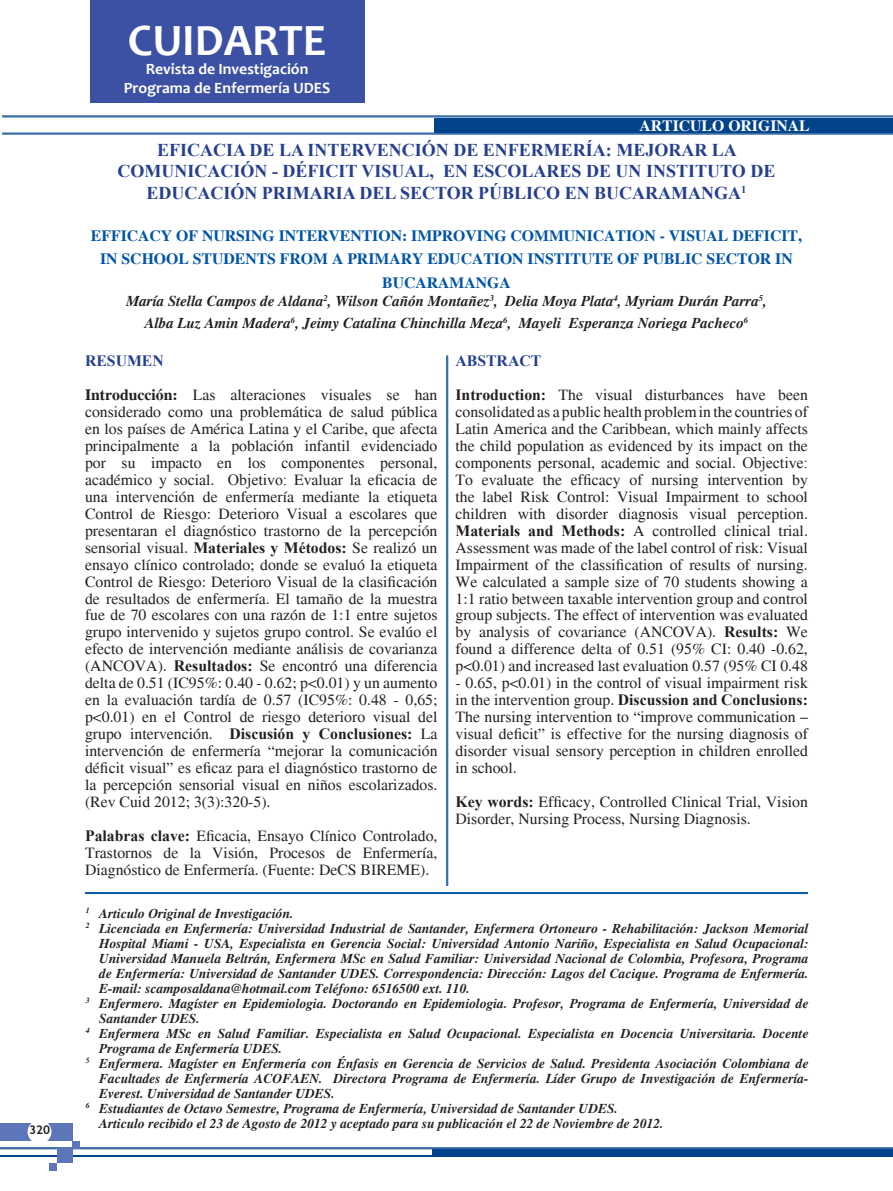
<style>
.page{position:relative;width:893px;height:1191px;background:#fff}
.page>*{position:absolute;margin:0;border:0;box-sizing:border-box;transform-origin:0 0}
.t1{font:700 45px "Candara";color:#fff}
.t2{font:700 18px/21.6px "Times New Roman";color:#253f8e;text-align:center}
.t3{font:15.75px/17px "Times";color:#231f20;text-align:justify}
.t4{font:700 15.75px/23.7px "Times";color:#0154a6;text-align:center}
.t5{font:700 15.75px/18.9px "Candara";color:#fff;text-align:center}
.t6{font:700 15.75px "Times";color:#fff}
.t7{font:italic 700 15px/22.5px "Times";color:#231f20;text-align:center}
.t8{font:italic 700 13.5px "Times";color:#231f20}
.t9{font:700 12px "Trebuchet MS";color:#231f20}
.s1{font-family:"Times New Roman";font-weight:700;color:#253f8e}
.s2{font-family:"Times New Roman";font-weight:700}
.s3{font-family:"Times New Roman"}
.s4{font-weight:700}
</style>
<div class="page">
<div style="left:0;top:1122px;width:72px;height:18px;background:#5d75b9"></div>
<div style="left:433px;top:1149px;width:460px;height:5px;background:#01448c"></div>
<hr style="left:0;top:1147px;width:893px;height:1px;background:#01448c">
<hr style="left:0;top:1148px;width:893px;height:1px;background:#01448c">
<hr style="left:0;top:1155px;width:893px;height:1px;background:#01448c">
<hr style="left:0;top:1156px;width:893px;height:1px;background:#01448c">
<div style="left:57px;top:1148px;width:15px;height:15px;background:#5d75b9"></div>
<div style="left:72px;top:1140px;width:8px;height:8px;background:#5d75b9"></div>
<div style="left:49px;top:1163px;width:8px;height:7px;background:#5d75b9"></div>
<div style="left:28px;top:1120px;width:23px;height:22px;background:#fff;border-radius:50%"></div>
<div style="left:28px;top:1119px;width:23px;height:24px;border:2px solid #fff;border-radius:50%"></div>
<div style="left:435px;top:118px;width:458px;height:14px;background:#01448c"></div>
<hr style="left:2px;top:116px;width:891px;height:1px;background:#01448c">
<hr style="left:2px;top:117px;width:891px;height:1px;background:#01448c">
<hr style="left:2px;top:133px;width:891px;height:1px;background:#01448c">
<hr style="left:2px;top:134px;width:891px;height:1px;background:#01448c">
<hr style="left:447px;top:355px;width:1px;height:531px;background:#0154a6">
<hr style="left:446px;top:355px;width:1px;height:531px;background:#0154a6">
<div style="left:90px;top:0;width:274px;height:102px;background:#3c51a3"></div>
<hr style="left:85px;top:892px;width:723px;height:1px;background:#0154a6">
<hr style="left:85px;top:893px;width:723px;height:1px;background:#0154a6">
<p class="t9" style="left:29px;top:1122px;width:23px">320</p>
<p class="t1" style="left:128px;top:13px;width:200px">CUIDARTE</p>
<p class="t5" style="left:124px;top:60px;width:208px">Revista de Investigación<br>Programa de Enfermería UDES</p>
<p class="t6" style="left:639px;top:116px;width:172px">ARTICULO ORIGINAL</p>
<p class="t2" style="left:118px;top:139px;width:659px">EFICACIA DE LA INTERVENCIÓN DE ENFERMERÍA: MEJORAR LA<br>COMUNICACIÓN - DÉFICIT VISUAL, EN ESCOLARES DE UN INSTITUTO DE<br>EDUCACIÓN PRIMARIA DEL SECTOR PÚBLICO EN BUCARAMANGA<sup>1</sup></p>
<p class="t4" style="left:91px;top:224px;width:712px">EFFICACY OF NURSING INTERVENTION: IMPROVING COMMUNICATION - VISUAL DEFICIT,<br>IN SCHOOL STUDENTS FROM A PRIMARY EDUCATION INSTITUTE OF PUBLIC SECTOR IN<br>BUCARAMANGA</p>
<p class="t7" style="left:126px;top:290px;width:642px">María Stella Campos de Aldana<sup>2</sup>, Wilson Cañón Montañez<sup>3</sup>, Delia Moya Plata<sup>4</sup>, Myriam Durán Parra<sup>5</sup>,<br>Alba Luz Amin Madera<sup>6</sup>, Jeimy Catalina Chinchilla Meza<sup>6</sup>, Mayeli Esperanza Noriega Pacheco<sup>6</sup></p>
<p class="t3" style="left:455px;top:344px;width:354px;line-height:33.9px"><span class="s1">ABSTRACT<br></span><span class="s2">Introduction:</span> The visual disturbances have been</p>
<p class="t3" style="left:455px;top:403px;width:354px">consolidated as a public health problem in the countries of Latin America and the Caribbean, which mainly affects the child population as evidenced by its impact on the components personal, academic and social. <span class="s3">Objective:<br></span>To evaluate the efficacy of nursing intervention by the label Risk Control: Visual Impairment to school children with disorder diagnosis visual perception.<br><span class="s2">Materials and Methods:</span> A controlled clinical trial.<br>Assessment was made of the label control of risk: Visual Impairment of the classification of results of nursing.<br>We calculated a sample size of 70 students showing a 1:1 ratio between taxable intervention group and control group subjects. The effect of intervention was evaluated by analysis of covariance (ANCOVA). <span class="s2">Results:</span> We found a difference delta of 0.51 (95% CI: 0.40 -0.62, p&lt;0.01) and increased last evaluation 0.57 (95% CI 0.48</p>
<p class="t3" style="left:455px;top:674px;width:354px">- 0.65, p&lt;0.01) in the control of visual impairment risk in the intervention group. <span class="s2">Discussion and Conclusions:<br></span>The nursing intervention to “improve communication – visual deficit” is effective for the nursing diagnosis of disorder visual sensory perception in children enrolled in school.</p>
<p class="t3" style="left:455px;top:793px;width:354px"><span class="s2">Key words:</span> Efficacy, Controlled Clinical Trial, Vision<br>Disorder, Nursing Process, Nursing Diagnosis.</p>
<p class="t3" style="left:85px;top:344px;width:354px;line-height:33.9px"><span class="s1">RESUMEN<br></span><span class="s4">Introducción:</span> Las alteraciones visuales se han</p>
<p class="t3" style="left:85px;top:403px;width:354px">considerado como una problemática de salud pública en los países de América Latina y el Caribe, que afecta principalmente a la población infantil evidenciado por su impacto en los componentes personal, académico y social. <span class="s3">Objetivo:</span> Evaluar la eficacia de una intervención de enfermería mediante la etiqueta Control de Riesgo: Deterioro Visual a escolares que presentaran el diagnóstico trastorno de la percepción sensorial visual. <span class="s2">Materiales y Métodos:</span> Se realizó un ensayo clínico controlado; donde se evaluó la etiqueta Control de Riesgo: Deterioro Visual de la clasificación de resultados de enfermería. El tamaño de la muestra fue de 70 escolares con una razón de 1:1 entre sujetos grupo intervenido y sujetos grupo control. Se evalúo el efecto de intervención mediante análisis de covarianza (ANCOVA). <span class="s2">Resultados:</span> Se encontró una diferencia delta de 0.51 (IC95%: 0.40 - 0.62; p&lt;0.01) y un aumento en la evaluación tardía de 0.57 (IC95%: 0.48 - 0,65; p&lt;0.01) en el Control de riesgo deterioro visual del grupo intervención. <span class="s2">Discusión y Conclusiones:</span> La intervención de enfermería “mejorar la comunicación déficit visual” es eficaz para el diagnóstico trastorno de la percepción sensorial visual en niños escolarizados. (Rev Cuid 2012; 3(3):320-5).</p>
<p class="t3" style="left:85px;top:827px;width:354px"><span class="s2">Palabras clave:</span> Eficacia, Ensayo Clínico Controlado, Trastornos de la Visión, Procesos de Enfermería, Diagnóstico de Enfermería. (Fuente: DeCS BIREME).</p>
<p class="t8" style="left:86px;top:905px;width:209px"><sup>1</sup> Articulo Original de Investigación.</p>
<p class="t8" style="left:86px;top:920px;width:724px"><sup>2</sup> Licenciada en Enfermería: Universidad Industrial de Santander, Enfermera Ortoneuro - Rehabilitación: Jackson Memorial</p>
<p class="t8" style="left:99px;top:935px;width:711px">Hospital Miami - USA, Especialista en Gerencia Social: Universidad Antonio Nariño, Especialista en Salud Ocupacional:</p>
<p class="t8" style="left:99px;top:950px;width:711px">Universidad Manuela Beltrán, Enfermera MSc en Salud Familiar: Universidad Nacional de Colombia, Profesora, Programa</p>
<p class="t8" style="left:99px;top:965px;width:711px">de Enfermería: Universidad de Santander UDES. Correspondencia: Dirección: Lagos del Cacique. Programa de Enfermería.</p>
<p class="t8" style="left:99px;top:980px;width:372px">E-mail: scamposaldana@hotmail.com Teléfono: 6516500 ext. 110.</p>
<p class="t8" style="left:86px;top:995px;width:724px"><sup>3</sup> Enfermero. Magíster en Epidemiologia. Doctorando en Epidemiologia. Profesor, Programa de Enfermería, Universidad de</p>
<p class="t8" style="left:99px;top:1010px;width:102px">Santander UDES.</p>
<p class="t8" style="left:86px;top:1025px;width:724px"><sup>4</sup> Enfermera MSc en Salud Familiar. Especialista en Salud Ocupacional. Especialista en Docencia Universitaria. Docente</p>
<p class="t8" style="left:99px;top:1040px;width:185px">Programa de Enfermería UDES.</p>
<p class="t8" style="left:86px;top:1055px;width:724px"><sup>5</sup> Enfermera. Magíster en Enfermería con Énfasis en Gerencia de Servicios de Salud. Presidenta Asociación Colombiana de</p>
<p class="t8" style="left:99px;top:1070px;width:711px">Facultades de Enfermería ACOFAEN. Directora Programa de Enfermería. Líder Grupo de Investigación de Enfermería-</p>
<p class="t8" style="left:99px;top:1085px;width:237px">Everest. Universidad de Santander UDES.</p>
<p class="t8" style="left:86px;top:1100px;width:534px"><sup>6</sup> Estudiantes de Octavo Semestre, Programa de Enfermería, Universidad de Santander UDES.</p>
<p class="t8" style="left:99px;top:1115px;width:566px">Articulo recibido el 23 de Agosto de 2012 y aceptado para su publicación el 22 de Noviembre de 2012.</p>
</div>
